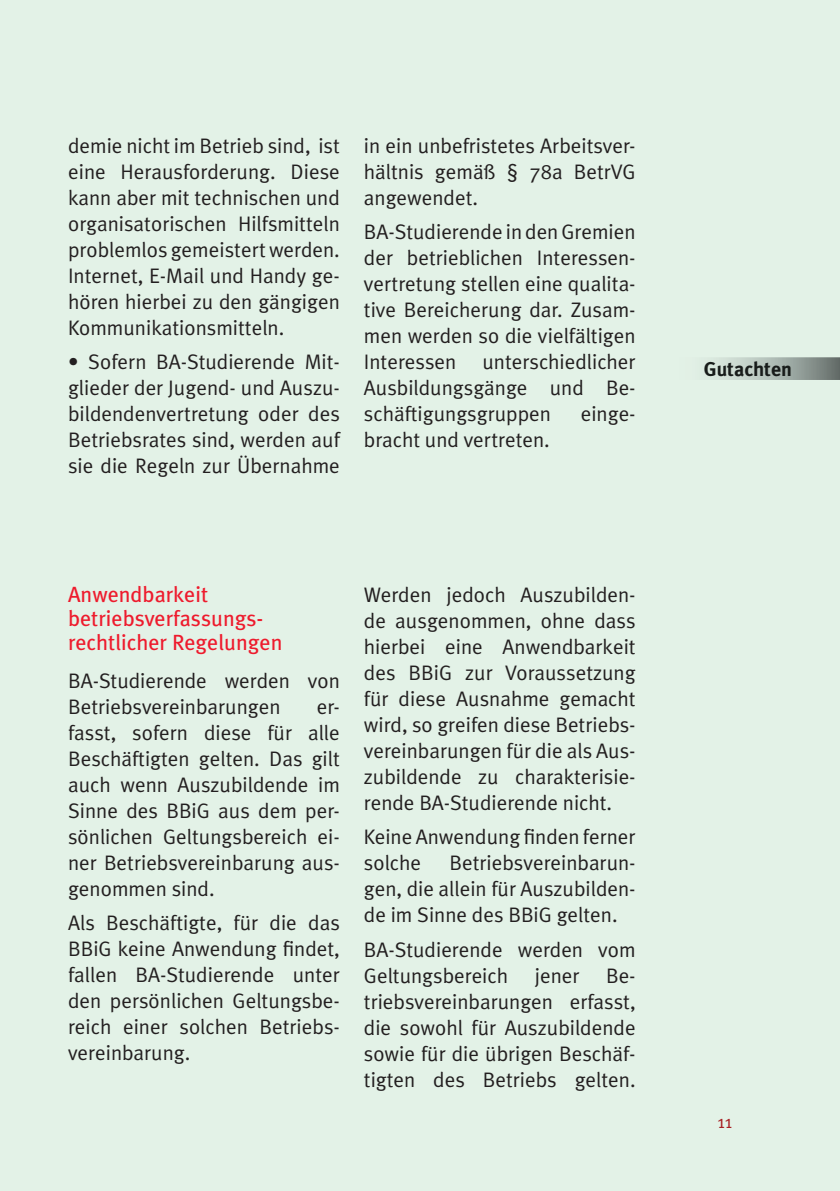
<style>
.page{position:relative;width:840px;height:1191px;background:#fff}
.page>*{position:absolute;margin:0;border:0;box-sizing:border-box;transform-origin:0 0}
.t1{font:22px/24px "Meta Plus";color:#ee1b2d}
.t2{font:21px/26px "Meta Plus Normal";color:#231f20;text-align:justify}
.t3{font:700 20px "Meta Plus";color:#181c1a}
.t4{font:18px "Meta Plus Normal";color:#a72023}
</style>
<div class="page">
<div style="left:0;top:0;width:839px;height:1191px;background:#e3f2e7"></div>
<svg style="left:714px;top:357px;width:125px;height:23px;background:#96a29c"></svg>
<div style="left:704px;top:361px;width:86px;height:16px;background:linear-gradient(to right,#e2f1e6,#a4b1ab)"></div>
<p class="t2" style="left:68px;top:134px;width:273px">demie nicht im Betrieb sind, ist eine Herausforderung. Diese kann aber mit technischen und organisatorischen Hilfsmitteln problemlos gemeistert werden.<br>Internet, E-Mail und Handy ge&shy;hören hierbei zu den gängigen Kommunikationsmitteln.</p>
<p class="t2" style="left:68px;top:351px;width:273px">• Sofern BA-Studierende Mit&shy;glieder der Jugend- und Auszu&shy;bildendenvertretung oder des Betriebsrates sind, werden auf sie die Regeln zur Übernahme</p>
<p class="t2" style="left:363px;top:134px;width:273px">in ein unbefristetes Arbeitsver&shy;hältnis gemäß § 78a BetrVG angewendet.</p>
<p class="t2" style="left:363px;top:221px;width:273px">BA-Studierende in den Gremien der betrieblichen Interessen&shy;vertretung stellen eine qualita&shy;tive Bereicherung dar. Zusam&shy;men werden so die vielfältigen Interessen unterschiedlicher Ausbildungsgänge und Be&shy;schäftigungsgruppen</p>
<p class="t2" style="left:580px;top:403px;width:56px">einge-</p>
<p class="t2" style="left:363px;top:429px;width:187px">bracht und vertreten.</p>
<p class="t1" style="left:68px;top:584px;width:216px">Anwendbarkeit betriebsverfassungs&shy;rechtlicher Regelungen</p>
<p class="t2" style="left:68px;top:669px;width:273px">BA-Studierende werden von<br>Betriebsvereinbarungen</p>
<p class="t2" style="left:68px;top:695px;width:273px;text-indent:248px">er&shy;fasst, sofern diese für alle Beschäftigten gelten. Das gilt auch wenn Auszubildende im Sinne des BBiG aus dem per&shy;sönlichen Geltungsbereich ei&shy;ner Betriebsvereinbarung aus&shy;genommen sind.</p>
<p class="t2" style="left:68px;top:911px;width:273px">Als Beschäftigte, für die das BBiG keine Anwendung findet, fallen BA-Studierende unter den persönlichen Geltungsbe&shy;reich einer solchen Betriebs&shy;vereinbarung.</p>
<p class="t2" style="left:363px;top:583px;width:273px">Werden jedoch Auszubilden&shy;de ausgenommen, ohne dass hierbei eine Anwendbarkeit des BBiG zur Voraussetzung für diese Ausnahme gemacht wird, so greifen diese Betriebs&shy;vereinbarungen für die als Aus&shy;zubildende zu charakterisie&shy;rende BA-Studierende nicht.</p>
<p class="t2" style="left:363px;top:825px;width:273px">Keine Anwendung finden ferner solche</p>
<p class="t2" style="left:363px;top:851px;width:273px;text-indent:86px">Betriebsvereinbarun&shy;gen, die allein für Auszubilden&shy;de im Sinne des BBiG gelten.</p>
<p class="t2" style="left:363px;top:938px;width:273px">BA-Studierende werden vom<br>Geltungsbereich</p>
<p class="t2" style="left:534px;top:964px;width:46px">jener</p>
<p class="t2" style="left:363px;top:964px;width:273px;text-indent:242px">Be&shy;triebsvereinbarungen erfasst, die sowohl für Auszubildende sowie für die übrigen Beschäf&shy;tigten des Betriebs gelten.</p>
<p class="t3" style="left:703px;top:361px;width:90px">Gutachten</p>
<p class="t4" style="left:717px;top:1115px;width:16px">11</p>
</div>
